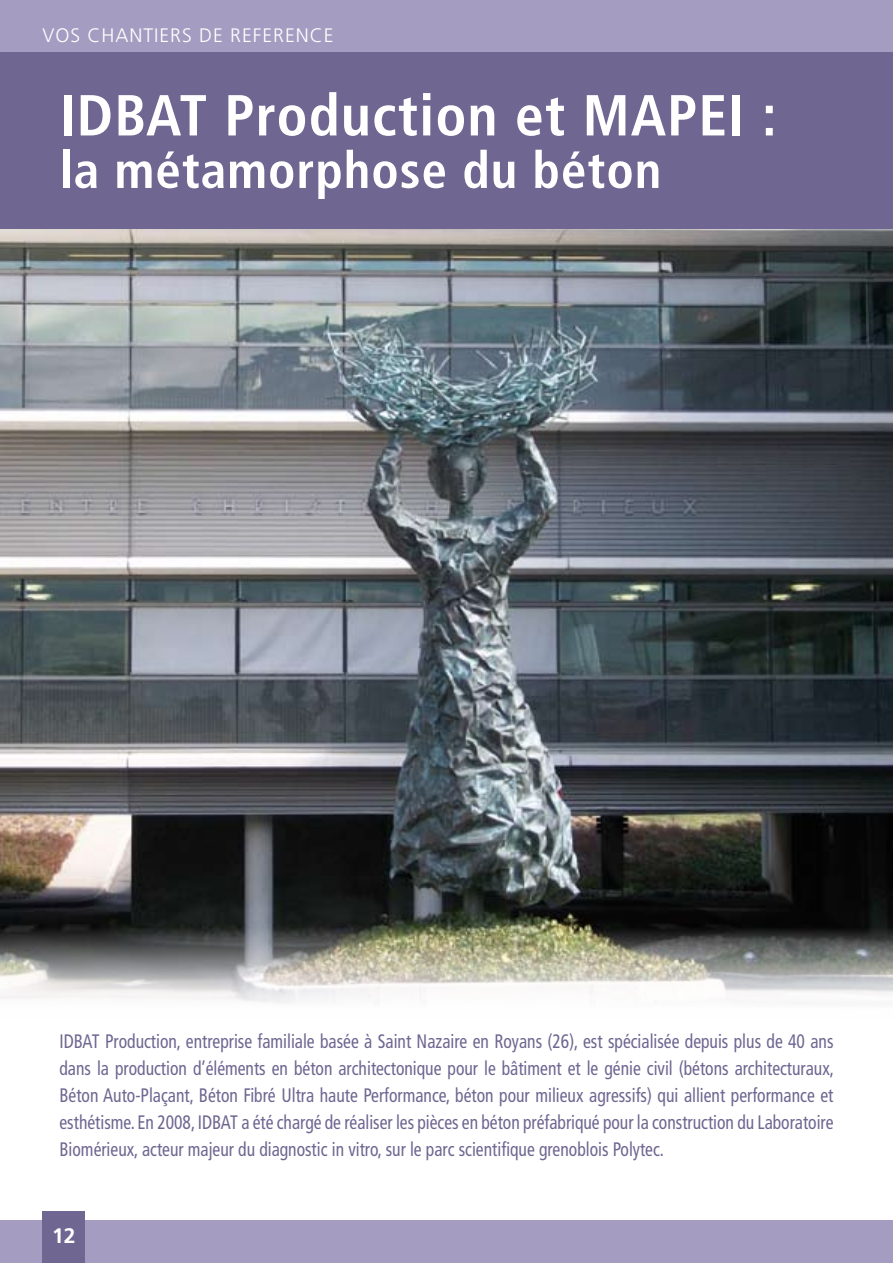
<style>
.page{position:relative;width:893px;height:1263px;background:#fff}
.page>*{position:absolute;margin:0;border:0;box-sizing:border-box;transform-origin:0 0}
.t1{font:700 condensed 57.75px "Frutiger";letter-spacing:.02em;color:#fff}
.t2{font:700 condensed 51px "Frutiger";letter-spacing:.02em;color:#fff}
.t3{font:700 21px "Frutiger";color:#fff}
.t4{font:condensed 19.5px/27px "Frutiger";color:#6f6691;text-align:justify;scale:.9 1}
.t5{font:300 19.5px "Frutiger";letter-spacing:.05em;color:#fff}
</style>
<div class="page">
<div style="left:0;top:55px;width:893px;height:193px;background:#6f6691"></div>
<div style="left:0;top:1220px;width:893px;height:43px;background:#a49dc1"></div>
<div style="left:43px;top:1212px;width:42px;height:51px;background:#6f6691"></div>
<div style="left:0;top:51px;width:893px;height:10px;background:#6f6691"></div>
<div style="left:0;top:0;width:893px;height:51px;background:#a49dc1"></div>
<img style="left:0;top:230px;width:893px;height:773px">
<p class="t5" style="left:43px;top:24px;width:200px">VOS CHANTIERS DE REFERENCE</p>
<h1 class="t1" style="left:60px;top:81px;width:719px">IDBAT Production et MAPEI :</h1>
<h2 class="t2" style="left:60px;top:140px;width:603px">la métamorphose du béton</h2>
<p class="t4" style="left:60px;top:1028px;width:862px">IDBAT Production, entreprise familiale basée à Saint Nazaire en Royans (26), est spécialisée depuis plus de 40 ans dans la production d’éléments en béton architectonique pour le bâtiment et le génie civil (bétons architecturaux, Béton Auto-Plaçant, Béton Fibré Ultra haute Performance, béton pour milieux agressifs) qui allient performance et esthétisme. En 2008, IDBAT a été chargé de réaliser les pièces en béton préfabriqué pour la construction du Laboratoire Biomérieux, acteur majeur du diagnostic in vitro, sur le parc scientifique grenoblois Polytec.</p>
<p class="t3" style="left:52px;top:1223px;width:25px">12</p>
</div>
